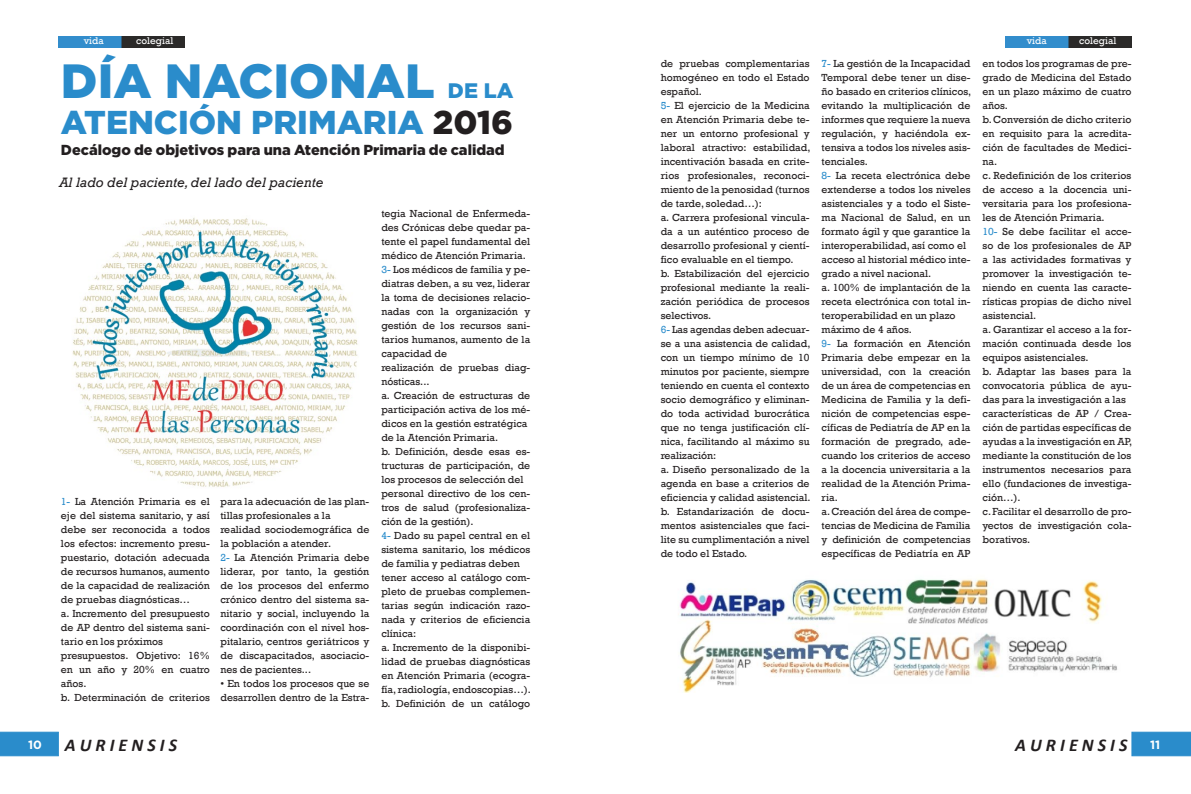
<style>
.page{position:relative;width:1191px;height:794px;background:#fff}
.page>*{position:absolute;margin:0;border:0;box-sizing:border-box;transform-origin:0 0}
.t1{font:900 48px "Gotham";color:#2a8ccb}
.t2{font:900 33px "Gotham";color:#2a8ccb}
.t3{font:900 21px "Gotham";color:#2a8ccb}
.t4{font:italic 700 18px "Calibri";color:#231f20}
.t5{font:900 14.5px "Gotham";color:#231f20}
.t6{font:italic 14px "Rockwell";color:#231f20}
.t7{font:700 12px "Gotham";color:#fff}
.t8{font:11px/15px "Arial";color:#000}
.t9{font:10.5px/14px "Rockwell";color:#231f20;text-align:justify}
.t10{font:10px "Rockwell";letter-spacing:-.005em;color:#fff}
.s1{color:#231f20}
.s2{color:#2a8ccb}
</style>
<div class="page">
<svg style="left:0;top:731px;width:59px;height:25px"></svg>
<svg style="left:1131px;top:731px;width:60px;height:25px"></svg>
<img style="left:1005px;top:36px;width:126px;height:11px">
<img style="left:59px;top:36px;width:126px;height:11px">
<img style="left:678px;top:579px;width:439px;height:113px">
<img style="left:72px;top:217px;width:286px;height:270px">
<p class="t10" style="left:84px;top:35px;width:21px">vida</p>
<p class="t10" style="left:136px;top:35px;width:39px">colegial</p>
<p class="t1" style="left:61px;top:48px;width:375px">DÍA NACIONAL</p>
<p class="t3" style="left:448px;top:76px;width:67px">DE LA</p>
<p class="t2" style="left:61px;top:100px;width:453px">ATENCIÓN PRIMARIA <span class="s1">2016</span></p>
<p class="t5" style="left:61px;top:140px;width:445px">Decálogo de objetivos para una Atención Primaria de calidad</p>
<p class="t6" style="left:60px;top:174px;width:265px">Al lado del paciente, del lado del paciente</p>
<p class="t9" style="left:61px;top:494px;width:150px"><span class="s2">1-</span> La Atención Primaria es el eje del sistema sanitario, y así debe ser reconocida a todos los efectos: incremento presu&shy;puestario, dotación adecuada de recursos humanos, aumento de la capacidad de realización de pruebas diagnósticas…</p>
<p class="t9" style="left:61px;top:606px;width:150px">a. Incremento del presupuesto de AP dentro del sistema sani&shy;tario en los próximos</p>
<p class="t9" style="left:61px;top:648px;width:150px">presupuestos. Objetivo: 16% en un año y 20% en cuatro años.</p>
<p class="t9" style="left:61px;top:690px;width:150px">b. Determinación de criterios</p>
<p class="t9" style="left:220px;top:494px;width:150px">para la adecuación de las plan&shy;tillas profesionales a la</p>
<p class="t9" style="left:220px;top:522px;width:150px">realidad sociodemográfica de la población a atender.</p>
<p class="t9" style="left:220px;top:550px;width:150px"><span class="s2">2-</span> La Atención Primaria debe liderar, por tanto, la gestión de los procesos del enfermo crónico dentro del sistema sa&shy;nitario y social, incluyendo la coordinación con el nivel hos&shy;pitalario, centros geriátricos y de discapacitados, asociacio&shy;nes de pacientes...</p>
<p class="t9" style="left:220px;top:676px;width:150px">• En todos los procesos que se desarrollen dentro de la Estra-</p>
<p class="t9" style="left:381px;top:207px;width:150px">tegia Nacional de Enfermeda&shy;des Crónicas debe quedar pa&shy;tente el papel fundamental del médico de Atención Primaria.</p>
<p class="t9" style="left:381px;top:263px;width:150px"><span class="s2">3-</span> Los médicos de familia y pe&shy;diatras deben, a su vez, liderar la toma de decisiones relacio&shy;nadas con la organización y gestión de los recursos sani&shy;tarios humanos, aumento de la capacidad de</p>
<p class="t9" style="left:381px;top:361px;width:150px">realización de pruebas diag&shy;nósticas...</p>
<p class="t9" style="left:381px;top:389px;width:150px">a. Creación de estructuras de participación activa de los mé&shy;dicos en la gestión estratégica</p>
<p class="t9" style="left:381px;top:431px;width:118px">de la Atención Primaria.</p>
<p class="t9" style="left:381px;top:445px;width:150px">b. Definición, desde esas es&shy;tructuras de participación, de los procesos de selección del</p>
<p class="t9" style="left:381px;top:487px;width:150px">personal directivo de los cen&shy;tros de salud (profesionaliza&shy;ción de la gestión).</p>
<p class="t9" style="left:381px;top:529px;width:150px"><span class="s2">4-</span> Dado su papel central en el sistema sanitario, los médicos de familia y pediatras deben</p>
<p class="t9" style="left:381px;top:571px;width:150px">tener acceso al catálogo com&shy;pleto de pruebas complemen&shy;tarias según indicación razo&shy;nada y criterios de eficiencia clínica:</p>
<p class="t9" style="left:381px;top:641px;width:151px">a. Incremento de la disponibi&shy;lidad de pruebas diagnósticas en Atención Primaria (ecogra&shy;fía, radiología, endoscopias…).</p>
<p class="t9" style="left:381px;top:697px;width:150px">b. Definición de un catálogo</p>
<p class="t10" style="left:1027px;top:35px;width:21px">vida</p>
<p class="t10" style="left:1079px;top:35px;width:39px">colegial</p>
<p class="t9" style="left:821px;top:56px;width:151px"><span class="s2">7-</span> La gestión de la Incapacidad Temporal debe tener un dise&shy;ño basado en criterios clínicos, evitando la multiplicación de informes que requiere la nueva regulación, y haciéndola ex&shy;tensiva a todos los niveles asis&shy;tenciales.</p>
<p class="t9" style="left:821px;top:168px;width:150px"><span class="s2">8-</span> La receta electrónica debe extenderse a todos los niveles asistenciales y a todo el Siste&shy;ma Nacional de Salud, en un formato ágil y que garantice la interoperabilidad, así como el</p>
<p class="t9" style="left:821px;top:252px;width:150px">acceso al historial médico inte&shy;grado a nivel nacional.</p>
<p class="t9" style="left:821px;top:280px;width:150px">a. 100% de implantación de la receta electrónica con total in&shy;teroperabilidad en un plazo</p>
<p class="t9" style="left:821px;top:322px;width:92px">máximo de 4 años.</p>
<p class="t9" style="left:821px;top:336px;width:150px"><span class="s2">9-</span> La formación en Atención Primaria debe empezar en la universidad, con la creación de un área de competencias en Medicina de Familia y la defi&shy;nición de competencias espe&shy;cíficas de Pediatría de AP en la formación de pregrado, ade&shy;cuando los criterios de acceso a la docencia universitaria a la realidad de la Atención Prima&shy;ria.</p>
<p class="t9" style="left:821px;top:504px;width:150px">a. Creación del área de compe&shy;tencias de Medicina de Familia y definición de competencias específicas de Pediatría en AP</p>
<p class="t9" style="left:660px;top:56px;width:150px">de pruebas complementarias homogéneo en todo el Estado español.</p>
<p class="t9" style="left:660px;top:98px;width:151px"><span class="s2">5-</span> El ejercicio de la Medicina en Atención Primaria debe te&shy;ner un entorno profesional y laboral atractivo: estabilidad, incentivación basada en crite&shy;rios profesionales, reconoci&shy;miento de la penosidad (turnos de tarde, soledad…):</p>
<p class="t9" style="left:660px;top:210px;width:150px">a. Carrera profesional vincula&shy;da a un auténtico proceso de desarrollo profesional y cientí&shy;fico evaluable en el tiempo.</p>
<p class="t9" style="left:660px;top:266px;width:150px">b. Estabilización del ejercicio profesional mediante la reali&shy;zación periódica de procesos selectivos.</p>
<p class="t9" style="left:660px;top:322px;width:151px"><span class="s2">6-</span> Las agendas deben adecuar&shy;se a una asistencia de calidad, con un tiempo mínimo de 10 minutos por paciente, siempre teniendo en cuenta el contexto socio demográfico y eliminan&shy;do toda actividad burocrática que no tenga justificación clí&shy;nica, facilitando al máximo su realización:</p>
<p class="t9" style="left:660px;top:462px;width:151px">a. Diseño personalizado de la agenda en base a criterios de eficiencia y calidad asistencial.</p>
<p class="t9" style="left:660px;top:504px;width:150px">b. Estandarización de docu&shy;mentos asistenciales que faci&shy;lite su cumplimentación a nivel de todo el Estado.</p>
<p class="t9" style="left:982px;top:56px;width:150px">en todos los programas de pre&shy;grado de Medicina del Estado en un plazo máximo de cuatro años.</p>
<p class="t9" style="left:982px;top:112px;width:150px">b. Conversión de dicho criterio en requisito para la acredita&shy;ción de facultades de Medici&shy;na.</p>
<p class="t9" style="left:982px;top:168px;width:150px">c. Redefinición de los criterios de acceso a la docencia uni&shy;versitaria para los profesiona&shy;les de Atención Primaria.</p>
<p class="t9" style="left:982px;top:224px;width:150px"><span class="s2">10-</span> Se debe facilitar el acce&shy;so de los profesionales de AP a las actividades formativas y promover la investigación te&shy;niendo en cuenta las caracte&shy;rísticas propias de dicho nivel asistencial.</p>
<p class="t9" style="left:982px;top:322px;width:150px">a. Garantizar el acceso a la for&shy;mación continuada desde los equipos asistenciales.</p>
<p class="t9" style="left:982px;top:364px;width:150px">b. Adaptar las bases para la convocatoria pública de ayu&shy;das para la investigación a las</p>
<p class="t9" style="left:982px;top:406px;width:151px">características de AP / Crea&shy;ción de partidas específicas de ayudas a la investigación en AP, mediante la constitución de los instrumentos necesarios para ello (fundaciones de investiga&shy;ción…).</p>
<p class="t9" style="left:982px;top:504px;width:150px">c. Facilitar el desarrollo de pro&shy;yectos de investigación cola&shy;borativos.</p>
<p class="t8" style="left:668px;top:450px;width:424px">b. Adaptar las bases para la convocatoria pública de ayudas para la investigación a las características de AP / Creación de partidas específicas de ayudas a la investigación en AP, mediante la constitución de los instrumentos necesarios para ello (fundaciones de investigación…).</p>
<h3 class="t4" style="left:65px;top:733px;width:114px">A U R I E N S I S</h3>
<h3 class="t4" style="left:1015px;top:733px;width:114px">A U R I E N S I S</h3>
<p class="t7" style="left:28px;top:737px;width:15px">10</p>
<p class="t7" style="left:1150px;top:737px;width:12px">11</p>
</div>
